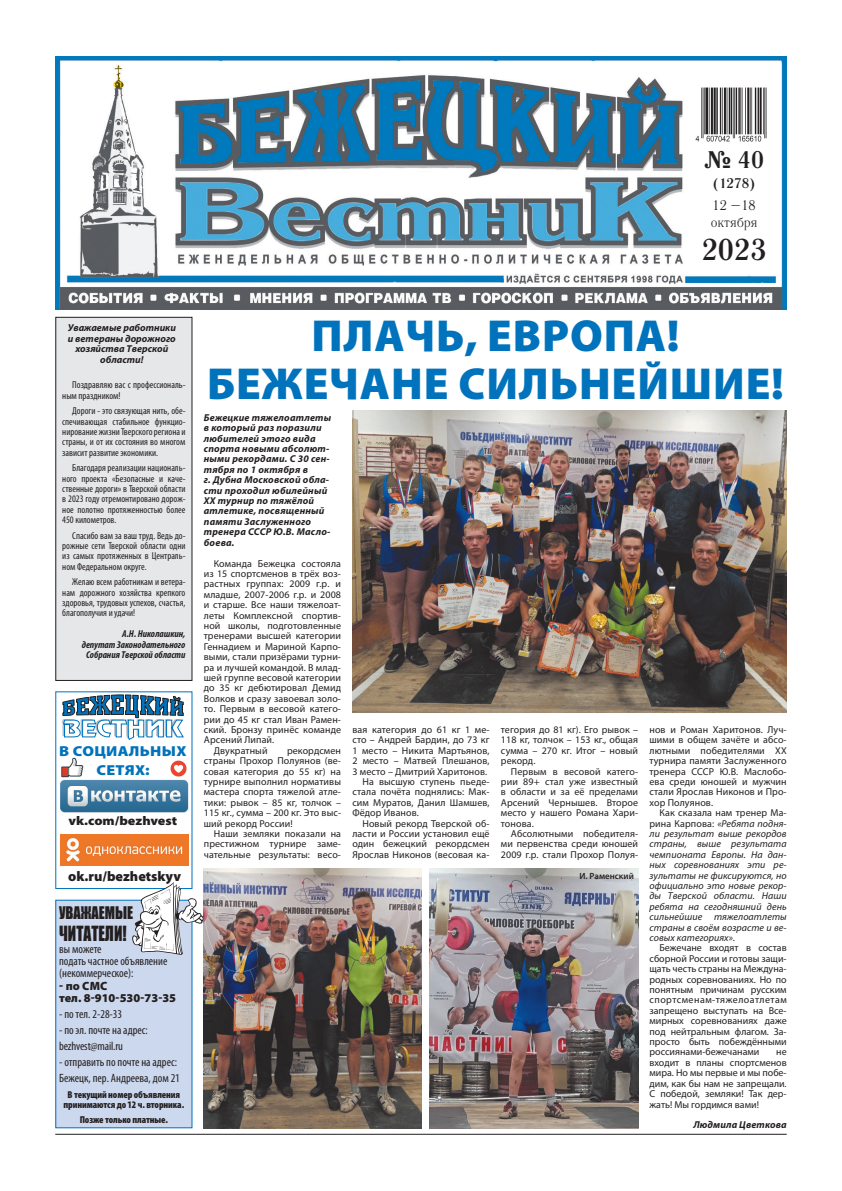
<style>
.page{position:relative;width:842px;height:1191px;background:#fff}
.page>*{position:absolute;margin:0;border:0;box-sizing:border-box;transform-origin:0 0}
.t1{font:900 45px/48px "Myriad Pro";letter-spacing:.02em;color:#0073bc;text-align:center}
.t2{font:700 30px "Literaturnaya";color:#231f20}
.t3{font:700 24px "Literaturnaya";color:#231f20}
.t4{font:19.2px "Impact";color:#231f20;scale:.81 1}
.t5{font:16px "Impact";color:#231f20;scale:.9 1}
.t6{font:900 14.5px/19px "Myriad Pro";letter-spacing:.02em;color:#0073bc;text-align:center;scale:1.11 1}
.t7{font:900 14px "Myriad Pro";color:#231f20}
.t8{font:14px/16.8px "Literaturnaya";color:#231f20}
.t9{font:700 14px "Literaturnaya";color:#231f20}
.t10{font:900 12.7px "Myriad Pro";color:#231f20;scale:1.11 1}
.t11{font:condensed 12px/12px "Myriad Pro";color:#231f20}
.t12{font:900 12px/12.4px "Myriad Pro";color:#231f20}
.t13{font:10px/10.4px "Myriad Pro";letter-spacing:.01em;color:#231f20;text-align:justify}
.t14{font:condensed 10px/10.4px "Myriad Pro";color:#231f20;text-align:justify}
.t15{font:italic 10px/10.4px "Myriad Pro";letter-spacing:.01em;color:#231f20;text-align:justify}
.t16{font:italic 700 10px/10.4px "Myriad Pro";letter-spacing:.02em;color:#231f20}
.t17{font:900 condensed 10px/10.4px "Myriad Pro";letter-spacing:-.01em;color:#231f20;text-align:center}
.t18{font:italic 700 10px/10.4px "Myriad Pro";color:#231f20;text-align:center}
.t19{font:italic 700 condensed 10px/10.4px "Myriad Pro";color:#231f20;text-align:right}
.t20{font:600 9px "Myriad Pro";color:#231f20}
.s1{font-style:normal}
</style>
<div class="page">
<hr style="left:55px;top:1133px;width:732px;height:1px;background:#231f20">
<img style="left:55px;top:57px;width:732px;height:252px">
<img style="left:691px;top:85px;width:85px;height:63px">
<svg style="left:62px;top:694px;width:122px;height:46px"></svg>
<img style="left:60px;top:777px;width:129px;height:36px">
<img style="left:60px;top:834px;width:128px;height:31px">
<img style="left:61px;top:757px;width:23px;height:20px">
<img style="left:170px;top:760px;width:17px;height:17px">
<div style="left:56px;top:900px;width:136px;height:227px;background:#ccd8ed"></div>
<div style="left:55px;top:899px;width:137px;height:229px;border:1px solid #0073bc"></div>
<svg style="left:132px;top:882px;width:72px;height:72px"></svg>
<div style="left:56px;top:317px;width:136px;height:363px;background:#e6e7e9"></div>
<div style="left:55px;top:317px;width:137px;height:364px;border:1px solid #231f20"></div>
<img style="left:204px;top:868px;width:217px;height:260px">
<img style="left:352px;top:410px;width:435px;height:302px">
<img style="left:429px;top:868px;width:209px;height:260px">
<h3 class="t3" style="left:704px;top:145px;width:61px">№ 40</h3>
<h3 class="t9" style="left:712px;top:175px;width:45px">(1278)</h3>
<h3 class="t8" style="left:711px;top:197px;width:48px">12 –18 октября</h3>
<h2 class="t2" style="left:702px;top:231px;width:66px">2023</h2>
<p class="t18" style="left:68px;top:322px;width:110px">Уважаемые работники и ветераны дорожного хозяйства Тверской области!</p>
<p class="t14" style="left:62px;top:380px;width:125px;text-indent:10px">Поздравляю вас с профессиональ&shy;ным праздником!</p>
<p class="t14" style="left:62px;top:405px;width:125px;text-indent:10px">Дороги - это связующая нить, обе&shy;спечивающая стабильное функцио&shy;нирование жизни Тверского региона и страны, и от их состояния во многом зависит развитие экономики.</p>
<p class="t14" style="left:62px;top:462px;width:125px;text-indent:10px">Благодаря реализации националь&shy;ного проекта «Безопасные и каче&shy;ственные дороги» в Тверской области в 2023 году отремонтировано дорож&shy;ное полотно протяженностью более 450 километров.</p>
<p class="t14" style="left:62px;top:530px;width:125px;text-indent:10px">Спасибо вам за ваш труд. Ведь до&shy;рожные сети Тверской области одни из самых протяженных в Централь&shy;ном Федеральном округе.</p>
<p class="t14" style="left:62px;top:576px;width:125px;text-indent:10px">Желаю всем работникам и ветера&shy;нам дорожного хозяйства крепкого здоровья, трудовых успехов, счастья, благополучия и удачи!</p>
<p class="t19" style="left:82px;top:628px;width:105px">А.Н. Николашкин,<br>депутат Законодательного<br>Собрания Тверской области</p>
<h3 class="t6" style="left:59px;top:741px;width:116px">В СОЦИАЛЬНЫХ<br>СЕТЯХ:</h3>
<p class="t10" style="left:69px;top:812px;width:99px">vk.com/bezhvest</p>
<h3 class="t7" style="left:68px;top:866px;width:115px">ok.ru/bezhetskyv</h3>
<h3 class="t5" style="left:59px;top:900px;width:84px">УВАЖАЕМЫЕ</h3>
<h3 class="t4" style="left:59px;top:919px;width:85px">ЧИТАТЕЛИ!</h3>
<p class="t11" style="left:59px;top:943px;width:110px">вы можете<br>подать частное объявление (некоммерческое):</p>
<p class="t12" style="left:59px;top:979px;width:119px">- по СМС<br>тел. 8-910-530-73-35</p>
<p class="t11" style="left:59px;top:1008px;width:65px">- по тел. 2-28-33</p>
<p class="t11" style="left:59px;top:1022px;width:90px;line-height:16px">- по эл. почте на адрес: bezhvest@mail.ru</p>
<p class="t11" style="left:59px;top:1054px;width:122px;line-height:16px">- отправить по почте на адрес:<br>Бежецк, пер. Андреева, дом 21</p>
<p class="t17" style="left:64px;top:1088px;width:122px">В текущий номер объявления принимаются до 12 ч. вторника.</p>
<p class="t17" style="left:80px;top:1114px;width:90px">Позже только платные.</p>
<h1 class="t1" style="left:207px;top:309px;width:578px">ПЛАЧЬ, ЕВРОПА!<br>БЕЖЕЧАНЕ СИЛЬНЕЙШИЕ!</h1>
<p class="t16" style="left:204px;top:412px;width:129px">Бежецкие тяжелоатлеты в который раз поразили любителей этого вида спорта новыми абсолют&shy;ными рекордами. С 30 сен&shy;тября по 1 октября в<br>г. Дубна Московской обла&shy;сти проходил юбилейный<br>ХХ турнир по тяжёлой атлетике, посвященный памяти Заслуженного тренера СССР Ю.В. Масло&shy;боева.</p>
<p class="t13" style="left:214px;top:558px;width:129px">Команда Бежецка состояла</p>
<p class="t13" style="left:204px;top:568px;width:139px">из 15 спортсменов в трёх воз-</p>
<p class="t13" style="left:204px;top:578px;width:139px">растных группах: 2009 г.р. и</p>
<p class="t13" style="left:204px;top:589px;width:139px">младше, 2007-2006 г.р. и 2008</p>
<p class="t13" style="left:204px;top:599px;width:139px">и старше. Все наши тяжелоат-</p>
<p class="t13" style="left:204px;top:610px;width:139px">леты Комплексной спортив-</p>
<p class="t13" style="left:204px;top:620px;width:139px">ной школы, подготовленные</p>
<p class="t13" style="left:204px;top:630px;width:139px">тренерами высшей категории</p>
<p class="t13" style="left:204px;top:641px;width:139px">Геннадием и Мариной Карпо-</p>
<p class="t13" style="left:204px;top:651px;width:139px">выми, стали призёрами турни-</p>
<p class="t13" style="left:204px;top:662px;width:139px">ра и лучшей командой. В млад-</p>
<p class="t13" style="left:204px;top:672px;width:139px">шей группе весовой категории</p>
<p class="t13" style="left:204px;top:682px;width:139px">до 35 кг дебютировал Демид</p>
<p class="t13" style="left:204px;top:693px;width:139px">Волков и сразу завоевал золо-</p>
<p class="t13" style="left:204px;top:703px;width:139px">то. Первым в весовой катего-</p>
<p class="t13" style="left:204px;top:714px;width:139px">рии до 45 кг стал Иван Рамен-</p>
<p class="t13" style="left:204px;top:724px;width:139px">ский. Бронзу принёс команде</p>
<p class="t13" style="left:204px;top:734px;width:72px">Арсений Липай.</p>
<p class="t13" style="left:214px;top:745px;width:55px">Двукратный</p>
<p class="t13" style="left:204px;top:745px;width:139px;text-indent:83px">рекордсмен страны Прохор Полуянов (ве&shy;совая категория до 55 кг) на турнире выполнил нормативы мастера спорта тяжелой атле&shy;тики: рывок – 85 кг, толчок – 115 кг., сумма – 200 кг. Это выс&shy;ший рекорд России!</p>
<p class="t13" style="left:204px;top:828px;width:139px;text-indent:10px">Наши земляки показали на престижном турнире заме&shy;чательные результаты: весо-</p>
<p class="t13" style="left:352px;top:724px;width:139px">вая категория до 61 кг 1 ме-</p>
<p class="t13" style="left:352px;top:734px;width:139px">сто – Андрей Бардин, до 73 кг</p>
<p class="t13" style="left:352px;top:745px;width:139px">1 место – Никита Мартьянов,</p>
<p class="t13" style="left:352px;top:755px;width:139px">2 место – Матвей Плешанов,</p>
<p class="t13" style="left:352px;top:766px;width:136px">3 место – Дмитрий Харитонов.</p>
<p class="t13" style="left:362px;top:776px;width:129px">На высшую ступень пьеде-</p>
<p class="t13" style="left:352px;top:786px;width:139px">стала почёта поднялись: Мак-</p>
<p class="t13" style="left:352px;top:797px;width:139px">сим Муратов, Данил Шамшев,</p>
<p class="t13" style="left:352px;top:807px;width:68px">Фёдор Иванов.</p>
<p class="t13" style="left:362px;top:818px;width:129px">Новый рекорд Тверской об-</p>
<p class="t13" style="left:352px;top:828px;width:139px">ласти и России установил ещё</p>
<p class="t13" style="left:352px;top:838px;width:139px">один бежецкий рекордсмен</p>
<p class="t13" style="left:352px;top:849px;width:139px">Ярослав Никонов (весовая ка-</p>
<p class="t13" style="left:501px;top:724px;width:139px">тегория до 81 кг). Его рывок – 118 кг, толчок – 153 кг., общая сумма – 270 кг. Итог – новый рекорд.</p>
<p class="t13" style="left:501px;top:766px;width:139px;text-indent:10px">Первым в весовой катего&shy;рии 89+ стал уже известный в области и за её пределами Арсений Чернышев. Второе место у нашего Романа Хари&shy;тонова.</p>
<p class="t13" style="left:501px;top:828px;width:139px;text-indent:10px">Абсолютными победителя&shy;ми первенства среди юношей 2009 г.р. стали Прохор Полуя-</p>
<p class="t20" style="left:579px;top:870px;width:56px">И. Раменский</p>
<p class="t13" style="left:649px;top:724px;width:139px">нов и Роман Харитонов. Луч&shy;шими в общем зачёте и абсо&shy;лютными победителями ХХ турнира памяти Заслуженного тренера СССР Ю.В. Маслобо&shy;ева среди юношей и мужчин стали Ярослав Никонов и Про&shy;хор Полуянов.</p>
<p class="t15" style="left:649px;top:807px;width:139px;text-indent:10px"><span class="s1">Как сказала нам тренер Ма&shy;рина Карпова:</span> «Ребята подня&shy;ли результат выше рекордов страны, выше результата чемпионата Европы. На дан&shy;ных соревнованиях эти ре&shy;зультаты не фиксируются, но официально это новые рекор&shy;ды Тверской области. Наши ребята на сегодняшний день сильнейшие тяжелоатлеты страны в своём возрасте и ве&shy;совых категориях».</p>
<p class="t13" style="left:649px;top:942px;width:139px;text-indent:10px">Бежечане входят в состав сборной России и готовы защи&shy;щать честь страны на Междуна&shy;родных соревнованиях. Но по понятным причинам русским спортсменам-тяжелоатлетам запрещено выступать на Все&shy;мирных соревнованиях даже под нейтральным флагом. За&shy;просто быть побеждёнными россиянами-бежечанами</p>
<p class="t13" style="left:649px;top:1046px;width:139px;text-indent:127px">не входит в планы спортсменов мира. Но мы первые и мы побе&shy;дим, как бы нам не запрещали.<br>С победой, земляки! Так дер&shy;жать! Мы гордимся вами!</p>
<p class="t16" style="left:693px;top:1119px;width:95px">Людмила Цветкова</p>
</div>
